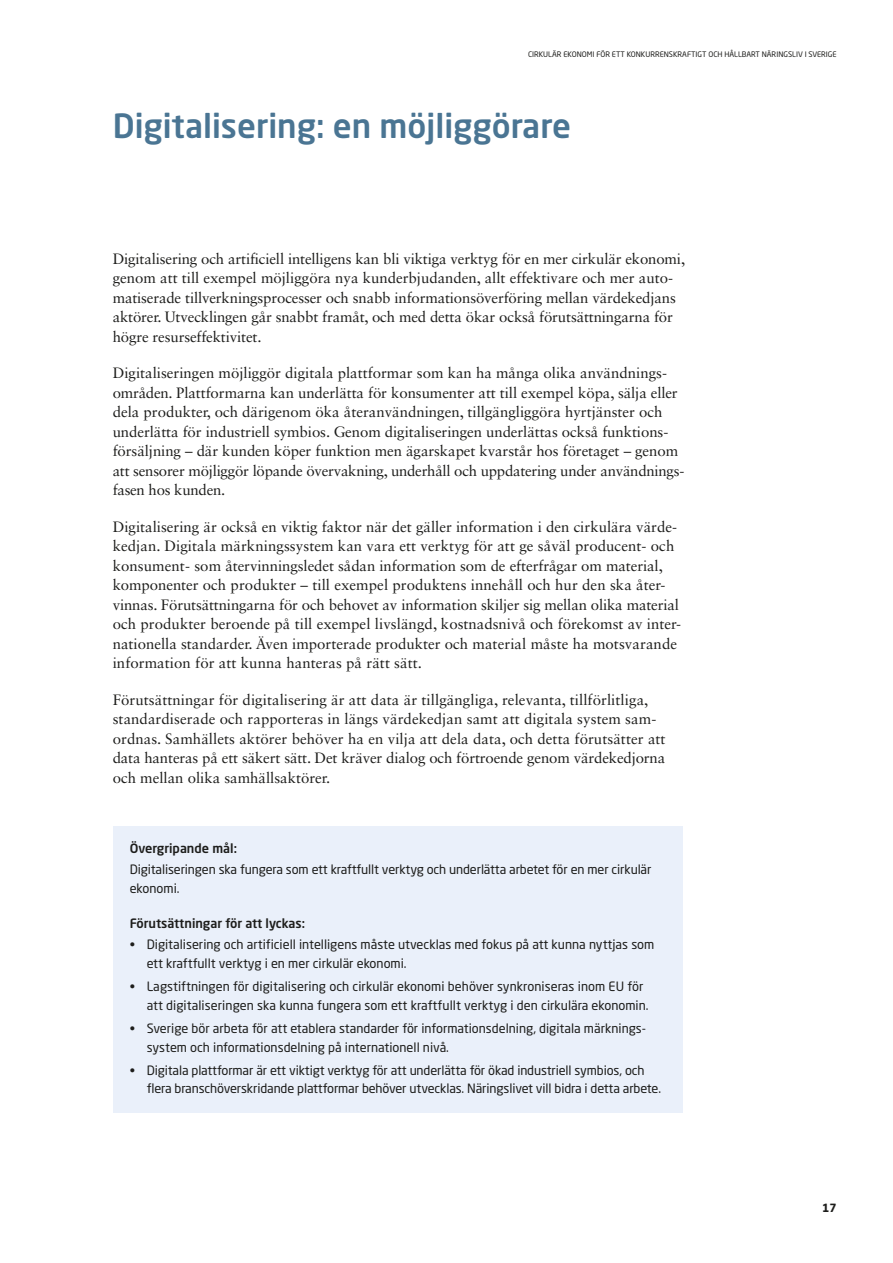
<style>
.page{position:relative;width:893px;height:1263px;background:#fff}
.page>*{position:absolute;margin:0;border:0;box-sizing:border-box;transform-origin:0 0}
.t1{font:500 33px "Neo Sans Pro";color:#4a7593}
.t2{font:15px/19.5px "Sabon LT Std";color:#1d1d1b}
.t3{font:12.75px/18.8px "Neo Sans Pro";color:#1d1d1b}
.t4{font:500 12.75px "Neo Sans Pro";color:#1d1d1b}
.t5{font:700 11.25px "Neo Sans Pro";color:#1d1d1b}
.t6{font:7.5px "Neo Sans Pro";color:#1d1d1b}
</style>
<div class="page">
<div style="left:113px;top:826px;width:569px;height:286px;background:#eaf0fa"></div>
<p class="t6" style="left:528px;top:49px;width:310px">CIRKULÄR EKONOMI FÖR ETT KONKURRENSKRAFTIGT OCH HÅLLBART NÄRINGSLIV I SVERIGE</p>
<h1 class="t1" style="left:113px;top:105px;width:460px">Digitalisering: en möjliggörare</h1>
<p class="t2" style="left:113px;top:249px;width:574px">Digitalisering och artificiell intelligens kan bli viktiga verktyg för en mer cirkulär ekonomi, genom att till exempel möjliggöra nya kunderbjudanden, allt effektivare och mer auto&shy;matiserade tillverkningsprocesser och snabb informationsöverföring mellan värdekedjans aktörer. Utvecklingen går snabbt framåt, och med detta ökar också förutsättningarna för högre resurseffektivitet.</p>
<p class="t2" style="left:113px;top:363px;width:572px">Digitaliseringen möjliggör digitala plattformar som kan ha många olika användnings&shy;områden. Plattformarna kan underlätta för konsumenter att till exempel köpa, sälja eller dela produkter, och därigenom öka återanvändningen, tillgängliggöra hyrtjänster och underlätta för industriell symbios. Genom digitaliseringen underlättas också funktions&shy;försäljning – där kunden köper funktion men ägarskapet kvarstår hos företaget – genom att sensorer möjliggör löpande övervakning, underhåll och uppdatering under användnings&shy;fasen hos kunden.</p>
<p class="t2" style="left:113px;top:517px;width:570px">Digitalisering är också en viktig faktor när det gäller information i den cirkulära värde&shy;kedjan. Digitala märkningssystem kan vara ett verktyg för att ge såväl producent- och konsument- som återvinningsledet sådan information som de efterfrågar om material, komponenter och produkter – till exempel produktens innehåll och hur den ska åter&shy;vinnas. Förutsättningarna för och behovet av information skiljer sig mellan olika material och produkter beroende på till exempel livslängd, kostnadsnivå och förekomst av inter&shy;nationella standarder. Även importerade produkter och material måste ha motsvarande information för att kunna hanteras på rätt sätt.</p>
<p class="t2" style="left:113px;top:690px;width:554px">Förutsättningar för digitalisering är att data är tillgängliga, relevanta, tillförlitliga, standardiserade och rapporteras in längs värdekedjan samt att digitala system sam&shy;ordnas. Samhällets aktörer behöver ha en vilja att dela data, och detta förutsätter att data hanteras på ett säkert sätt. Det kräver dialog och förtroende genom värdekedjorna och mellan olika samhällsaktörer.</p>
<p class="t4" style="left:130px;top:840px;width:109px">Övergripande mål:</p>
<p class="t3" style="left:130px;top:860px;width:523px">Digitaliseringen ska fungera som ett kraftfullt verktyg och underlätta arbetet för en mer cirkulär ekonomi.</p>
<p class="t4" style="left:130px;top:916px;width:177px">Förutsättningar för att lyckas:</p>
<p class="t3" style="left:147px;top:935px;width:509px;text-indent:-17px">• Digitalisering och artificiell intelligens måste utvecklas med fokus på att kunna nyttjas som ett kraftfullt verktyg i en mer cirkulär ekonomi.</p>
<p class="t3" style="left:130px;top:977px;width:519px;text-align:right">• Lagstiftningen för digitalisering och cirkulär ekonomi behöver synkroniseras inom EU för att digitaliseringen ska kunna fungera som ett kraftfullt verktyg i den cirkulära ekonomin.</p>
<p class="t3" style="left:147px;top:1018px;width:501px;text-indent:-17px">• Sverige bör arbeta för att etablera standarder för informationsdelning, digitala märknings&shy;system och informationsdelning på internationell nivå.</p>
<p class="t3" style="left:147px;top:1060px;width:514px;text-indent:-17px">• Digitala plattformar är ett viktigt verktyg för att underlätta för ökad industriell symbios, och flera branschöverskridande plattformar behöver utvecklas. Näringslivet vill bidra i detta arbete.</p>
<p class="t5" style="left:822px;top:1200px;width:16px">17</p>
</div>
